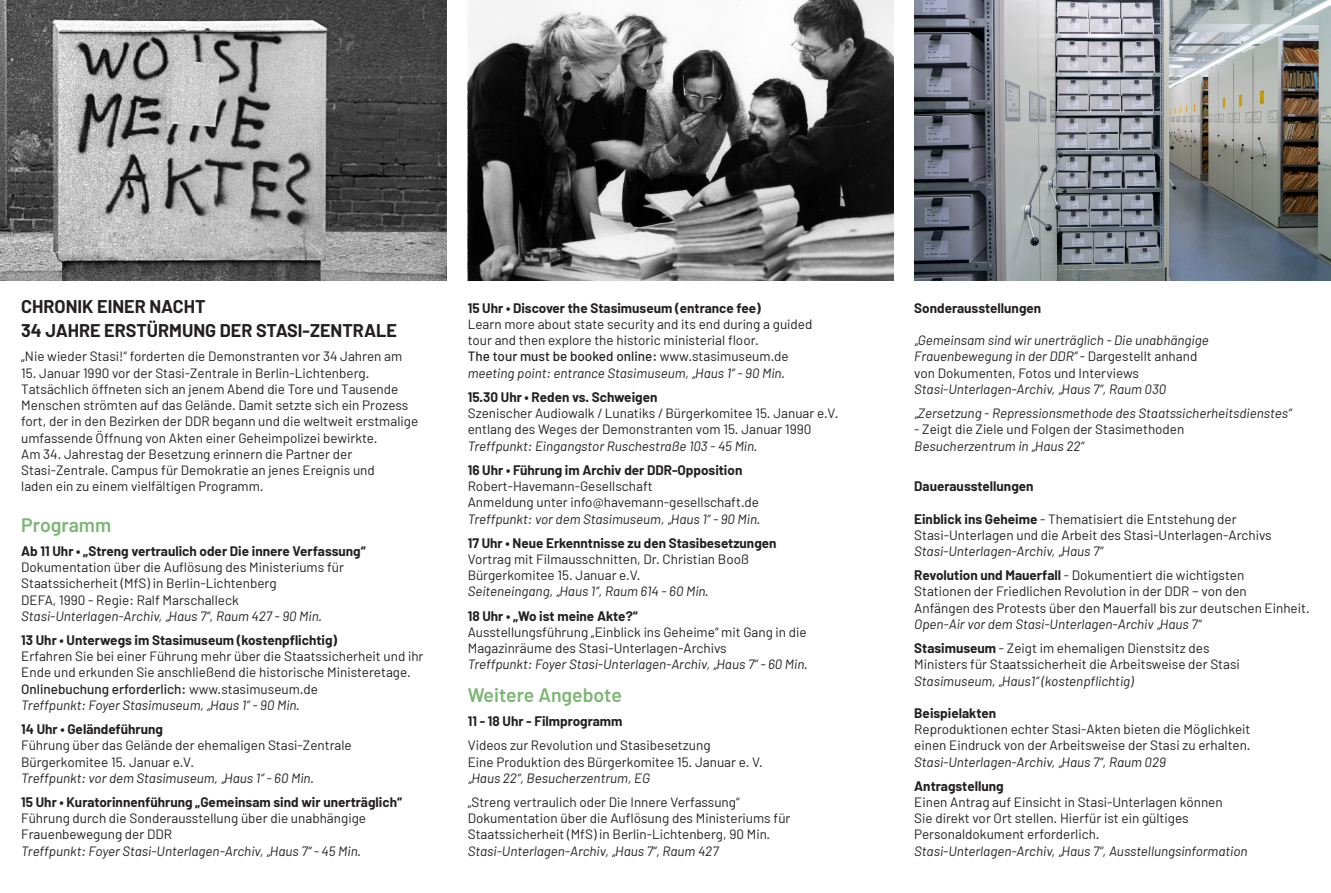
<style>
.page{position:relative;width:1331px;height:893px;background:#fff}
.page>*{position:absolute;margin:0;border:0;box-sizing:border-box;transform-origin:0 0}
.t1{font:600 19.5px "Barlow";color:#7cb574}
.t2{font:700 18px "Barlow";color:#231f20}
.t3{font:13.5px/16.2px "Barlow";color:#231f20}
.t4{font:italic 13.5px "Barlow";color:#231f20}
.t5{font:700 13.5px "Barlow";color:#231f20}
.t6{font:500 13.5px "Barlow";color:#231f20}
.s1{font-weight:400}
.s2{font-style:normal}
.s3{font-weight:700}
</style>
<div class="page">
<img style="left:0;top:0;width:446px;height:280px">
<img style="left:468px;top:0;width:425px;height:280px">
<img style="left:914px;top:0;width:417px;height:280px">
<p class="t2" style="left:21px;top:295px;width:186px">CHRONIK EINER NACHT</p>
<p class="t2" style="left:21px;top:320px;width:377px">34 JAHRE ERSTÜRMUNG DER STASI-ZENTRALE</p>
<p class="t3" style="left:21px;top:348px;width:383px">„Nie wieder Stasi!“ forderten die Demonstranten vor 34 Jahren am</p>
<p class="t3" style="left:21px;top:364px;width:350px">15. Januar 1990 vor der Stasi-Zentrale in Berlin-Lichtenberg.</p>
<p class="t3" style="left:21px;top:381px;width:398px">Tatsächlich öffneten sich an jenem Abend die Tore und Tausende Menschen strömten auf das Gelände. Damit setzte sich ein Prozess fort, der in den Bezirken der DDR begann und die weltweit erstmalige umfassende Öffnung von Akten einer Geheimpolizei bewirkte.</p>
<p class="t3" style="left:21px;top:445px;width:332px">Am 34. Jahrestag der Besetzung erinnern die Partner der</p>
<p class="t3" style="left:21px;top:462px;width:355px">Stasi-Zentrale. Campus für Demokratie an jenes Ereignis und</p>
<p class="t3" style="left:21px;top:478px;width:244px">laden ein zu einem vielfältigen Programm.</p>
<p class="t1" style="left:21px;top:512px;width:92px">Programm</p>
<p class="t5" style="left:21px;top:543px;width:346px">Ab 11 Uhr • „Streng vertraulich oder Die innere Verfassung“</p>
<p class="t3" style="left:21px;top:559px;width:324px">Dokumentation über die Auflösung des Ministeriums für</p>
<p class="t3" style="left:21px;top:575px;width:257px">Staatssicherheit (MfS) in Berlin-Lichtenberg</p>
<p class="t3" style="left:21px;top:591px;width:219px">DEFA, 1990 - Regie: Ralf Marschalleck</p>
<p class="t4" style="left:21px;top:607px;width:302px">Stasi-Unterlagen-Archiv, „Haus 7“, Raum 427 - 90 Min.</p>
<p class="t5" style="left:21px;top:632px;width:318px">13 Uhr • Unterwegs im Stasimuseum (kostenpflichtig)</p>
<p class="t3" style="left:21px;top:648px;width:404px">Erfahren Sie bei einer Führung mehr über die Staatssicherheit und ihr<br>Ende und erkunden Sie anschließend die historische Ministeretage.</p>
<p class="t6" style="left:21px;top:680px;width:298px">Onlinebuchung erforderlich: <span class="s1">www.stasimuseum.de</span></p>
<p class="t4" style="left:21px;top:697px;width:280px">Treffpunkt: Foyer Stasimuseum, „Haus 1“ - 90 Min.</p>
<p class="t5" style="left:21px;top:721px;width:143px">14 Uhr • Geländeführung</p>
<p class="t3" style="left:21px;top:737px;width:332px">Führung über das Gelände der ehemaligen Stasi-Zentrale</p>
<p class="t3" style="left:21px;top:753px;width:174px">Bürgerkomitee 15. Januar e.V.</p>
<p class="t4" style="left:21px;top:769px;width:294px">Treffpunkt: vor dem Stasimuseum, „Haus 1“ - 60 Min.</p>
<p class="t5" style="left:21px;top:794px;width:382px">15 Uhr • Kuratorinnenführung „Gemeinsam sind wir unerträglich“</p>
<p class="t3" style="left:21px;top:810px;width:346px">Führung durch die Sonderausstellung über die unabhängige</p>
<p class="t3" style="left:21px;top:826px;width:152px">Frauenbewegung der DDR</p>
<p class="t4" style="left:21px;top:842px;width:341px">Treffpunkt: Foyer Stasi-Unterlagen-Archiv, „Haus 7“ - 45 Min.</p>
<p class="t5" style="left:468px;top:300px;width:295px">15 Uhr • Discover the Stasimuseum (entrance fee)</p>
<p class="t3" style="left:468px;top:316px;width:346px">Learn more about state security and its end during a guided</p>
<p class="t3" style="left:468px;top:332px;width:293px">tour and then explore the historic ministerial floor.</p>
<p class="t6" style="left:468px;top:348px;width:322px">The tour must be booked online: <span class="s1">www.stasimuseum.de</span></p>
<p class="t4" style="left:468px;top:364px;width:319px">meeting point: entrance Stasimuseum, „Haus 1“ - 90 Min.</p>
<p class="t5" style="left:468px;top:389px;width:191px">15.30 Uhr • Reden vs. Schweigen</p>
<p class="t3" style="left:468px;top:405px;width:372px">Szenischer Audiowalk / Lunatiks / Bürgerkomitee 15. Januar e.V.</p>
<p class="t3" style="left:468px;top:421px;width:345px">entlang des Weges der Demonstranten vom 15. Januar 1990</p>
<p class="t4" style="left:468px;top:437px;width:291px">Treffpunkt: Eingangstor Ruschestraße 103 - 45 Min.</p>
<p class="t5" style="left:468px;top:462px;width:276px">16 Uhr • Führung im Archiv der DDR-Opposition</p>
<p class="t3" style="left:468px;top:478px;width:186px">Robert-Havemann-Gesellschaft</p>
<p class="t3" style="left:468px;top:494px;width:293px">Anmeldung unter info@havemann-gesellschaft.de</p>
<p class="t4" style="left:468px;top:510px;width:294px">Treffpunkt: vor dem Stasimuseum, „Haus 1“ - 90 Min.</p>
<p class="t5" style="left:468px;top:535px;width:310px">17 Uhr • Neue Erkenntnisse zu den Stasibesetzungen</p>
<p class="t3" style="left:468px;top:551px;width:283px">Vortrag mit Filmausschnitten, Dr. Christian Booß</p>
<p class="t3" style="left:468px;top:567px;width:174px">Bürgerkomitee 15. Januar e.V.</p>
<p class="t4" style="left:468px;top:583px;width:243px">Seiteneingang, „Haus 1“, Raum 614 - 60 Min.</p>
<p class="t5" style="left:468px;top:607px;width:171px">18 Uhr • „Wo ist meine Akte?“</p>
<p class="t3" style="left:468px;top:624px;width:340px">Ausstellungsführung „Einblick ins Geheime“ mit Gang in die</p>
<p class="t3" style="left:468px;top:640px;width:260px">Magazinräume des Stasi-Unterlagen-Archivs</p>
<p class="t4" style="left:468px;top:656px;width:341px">Treffpunkt: Foyer Stasi-Unterlagen-Archiv, „Haus 7“ - 60 Min.</p>
<p class="t1" style="left:468px;top:683px;width:156px">Weitere Angebote</p>
<p class="t5" style="left:468px;top:713px;width:156px">11 - 18 Uhr - Filmprogramm</p>
<p class="t3" style="left:468px;top:737px;width:244px">Videos zur Revolution und Stasibesetzung</p>
<p class="t3" style="left:468px;top:753px;width:297px">Eine Produktion des Bürgerkomitee 15. Januar e. V.</p>
<p class="t4" style="left:468px;top:769px;width:184px">„Haus 22“, Besucherzentrum, EG</p>
<p class="t3" style="left:468px;top:794px;width:273px">„Streng vertraulich oder Die Innere Verfassung“</p>
<p class="t3" style="left:468px;top:810px;width:324px">Dokumentation über die Auflösung des Ministeriums für</p>
<p class="t3" style="left:468px;top:826px;width:304px">Staatssicherheit (MfS) in Berlin-Lichtenberg, 90 Min.</p>
<p class="t4" style="left:468px;top:842px;width:252px">Stasi-Unterlagen-Archiv, „Haus 7“, Raum 427</p>
<p class="t5" style="left:914px;top:300px;width:129px">Sonderausstellungen</p>
<p class="t4" style="left:914px;top:332px;width:296px">„Gemeinsam sind wir unerträglich - Die unabhängige</p>
<p class="t4" style="left:914px;top:348px;width:285px">Frauenbewegung in der DDR“ <span class="s2">- Dargestellt anhand</span></p>
<p class="t3" style="left:914px;top:364px;width:226px">von Dokumenten, Fotos und Interviews</p>
<p class="t4" style="left:914px;top:381px;width:253px">Stasi-Unterlagen-Archiv, „Haus 7“, Raum 030</p>
<p class="t4" style="left:914px;top:405px;width:379px">„Zersetzung - Repressionsmethode des Staatssicherheitsdienstes“</p>
<p class="t3" style="left:914px;top:421px;width:272px">- Zeigt die Ziele und Folgen der Stasimethoden</p>
<p class="t4" style="left:914px;top:437px;width:171px">Besucherzentrum in „Haus 22“</p>
<p class="t5" style="left:914px;top:478px;width:121px">Dauerausstellungen</p>
<p class="t3" style="left:914px;top:510px;width:324px"><span class="s3">Einblick ins Geheime</span> - Thematisiert die Entstehung der</p>
<p class="t3" style="left:914px;top:526px;width:359px">Stasi-Unterlagen und die Arbeit des Stasi-Unterlagen-Archivs</p>
<p class="t4" style="left:914px;top:543px;width:190px">Stasi-Unterlagen-Archiv, „Haus 7“</p>
<p class="t3" style="left:914px;top:567px;width:332px"><span class="s3">Revolution und Mauerfall</span> - Dokumentiert die wichtigsten</p>
<p class="t3" style="left:914px;top:583px;width:334px">Stationen der Friedlichen Revolution in der DDR − von den</p>
<p class="t3" style="left:914px;top:599px;width:397px">Anfängen des Protests über den Mauerfall bis zur deutschen Einheit.</p>
<p class="t4" style="left:914px;top:616px;width:288px">Open-Air vor dem Stasi-Unterlagen-Archiv „Haus 7“</p>
<p class="t3" style="left:914px;top:640px;width:297px"><span class="s3">Stasimuseum</span> - Zeigt im ehemaligen Dienstsitz des</p>
<p class="t3" style="left:914px;top:656px;width:327px">Ministers für Staatssicherheit die Arbeitsweise der Stasi</p>
<p class="t4" style="left:914px;top:672px;width:221px">Stasimuseum, „Haus1“ (kostenpflichtig)</p>
<p class="t5" style="left:914px;top:705px;width:83px">Beispielakten</p>
<p class="t3" style="left:914px;top:721px;width:338px">Reproduktionen echter Stasi-Akten bieten die Möglichkeit</p>
<p class="t3" style="left:914px;top:737px;width:338px">einen Eindruck von der Arbeitsweise der Stasi zu erhalten.</p>
<p class="t4" style="left:914px;top:753px;width:253px">Stasi-Unterlagen-Archiv, „Haus 7“, Raum 029</p>
<p class="t5" style="left:914px;top:778px;width:91px">Antragstellung</p>
<p class="t3" style="left:914px;top:794px;width:310px">Einen Antrag auf Einsicht in Stasi-Unterlagen können</p>
<p class="t3" style="left:914px;top:810px;width:276px">Sie direkt vor Ort stellen. Hierfür ist ein gültiges</p>
<p class="t3" style="left:914px;top:826px;width:187px">Personaldokument erforderlich.</p>
<p class="t4" style="left:914px;top:842px;width:335px">Stasi-Unterlagen-Archiv, „Haus 7“, Ausstellungsinformation</p>
</div>
